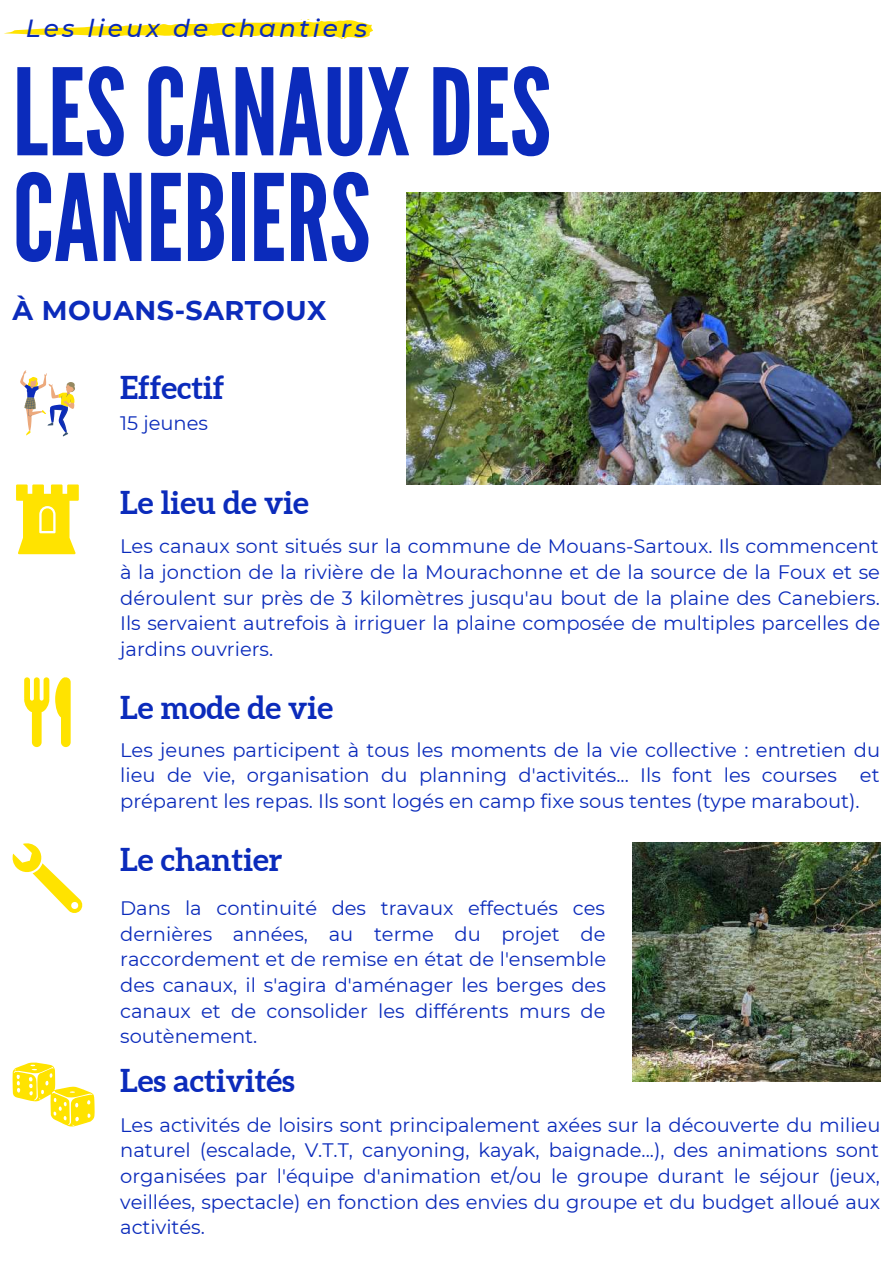
<style>
.page{position:relative;width:893px;height:1264px;background:#fff}
.page>*{position:absolute;margin:0;border:0;box-sizing:border-box;transform-origin:0 0}
.t1{font:119.85px/105.6px "League Gothic";color:#0b2bbb}
.t2{font:700 31.5px "Aleo";color:#0b2bbb}
.t3{font:700 27px "Montserrat";letter-spacing:.02em;color:#0b2bbb}
.t4{font:italic 500 24.75px "Montserrat";letter-spacing:.13em;color:#0b2bbb}
.t5{font:19.5px/25.7px "Montserrat";color:#0b2bbb;text-align:justify}
</style>
<div class="page">
<svg style="left:13px;top:843px;width:69px;height:70px"></svg>
<svg style="left:24px;top:677px;width:47px;height:70px"></svg>
<svg style="left:16px;top:484px;width:63px;height:70px"></svg>
<svg style="left:20px;top:370px;width:55px;height:66px"></svg>
<img style="left:632px;top:842px;width:248px;height:239px">
<img style="left:407px;top:192px;width:473px;height:293px">
<svg style="left:13px;top:1062px;width:82px;height:64px"></svg>
<svg style="left:4px;top:19px;width:369px;height:20px"></svg>
<p class="t4" style="left:26px;top:13px;width:343px">Les lieux de chantiers</p>
<h1 class="t1" style="left:13px;top:62px;width:540px">LESCANAUXDES<br>CANEBIERS</h1>
<h3 class="t3" style="left:13px;top:293px;width:315px">À MOUANS-SARTOUX</h3>
<h2 class="t2" style="left:120px;top:370px;width:106px">Effectif</h2>
<p class="t5" style="left:120px;top:410px;width:89px">15 jeunes</p>
<h2 class="t2" style="left:120px;top:484px;width:190px">Le lieu de vie</h2>
<p class="t5" style="left:120px;top:533px;width:761px">Les canaux sont situés sur la commune de Mouans-Sartoux. Ils commencent à la jonction de la rivière de la Mourachonne et de la source de la Foux et se déroulent sur près de 3 kilomètres jusqu'au bout de la plaine des Canebiers.<br>Ils servaient autrefois à irriguer la plaine composée de multiples parcelles de jardins ouvriers.</p>
<h2 class="t2" style="left:120px;top:689px;width:214px">Le mode de vie</h2>
<p class="t5" style="left:120px;top:736px;width:761px">Les jeunes participent à tous les moments de la vie collective : entretien du lieu de vie, organisation du planning d'activités... Ils font les courses et préparent les repas. Ils sont logés en camp fixe sous tentes (type marabout).</p>
<h2 class="t2" style="left:120px;top:841px;width:164px">Le chantier</h2>
<p class="t5" style="left:120px;top:895px;width:487px">Dans la continuité des travaux effectués ces dernières années, au terme du projet de raccordement et de remise en état de l'ensemble des canaux, il s'agira d'aménager les berges des canaux et de consolider les différents murs de soutènement.</p>
<h2 class="t2" style="left:120px;top:1062px;width:176px">Les activités</h2>
<p class="t5" style="left:120px;top:1111px;width:761px">Les activités de loisirs sont principalement axées sur la découverte du milieu naturel (escalade, V.T.T, canyoning, kayak, baignade...), des animations sont organisées par l'équipe d'animation et/ou le groupe durant le séjour (jeux, veillées, spectacle) en fonction des envies du groupe et du budget alloué aux activités.</p>
</div>
